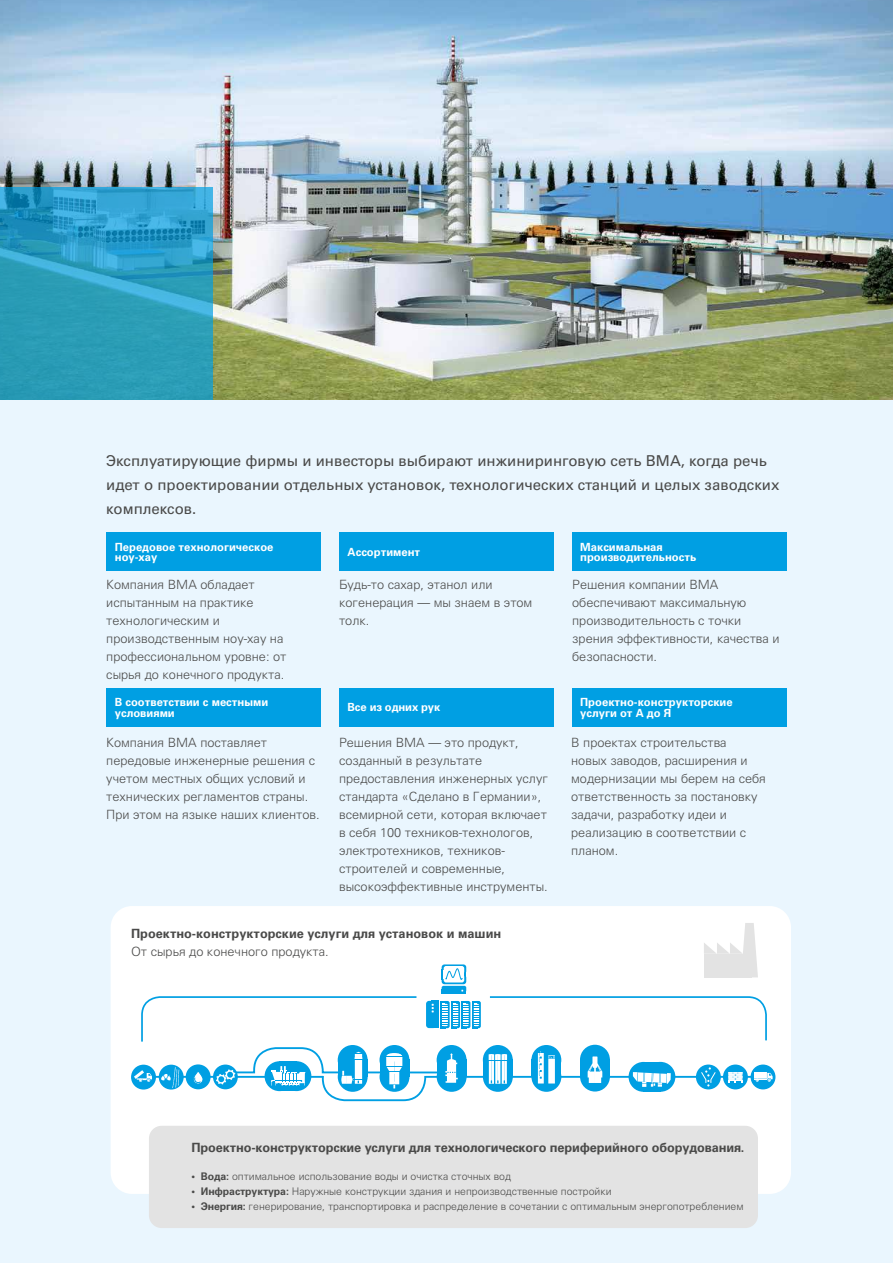
<style>
.page{position:relative;width:893px;height:1263px;background:#fff}
.page>*{position:absolute;margin:0;border:0;box-sizing:border-box;transform-origin:0 0}
.t1{font:15px/24px "Univers LTCYR 55 Roman";color:#4a4a49}
.t2{font:300 12.75px/18px "Univers LTCYR 45";color:#4a4a49}
.t3{font:700 12.75px "Univers LTCYR 65";letter-spacing:-.01em;color:#4a4a49}
.t4{font:700 11.25px/10.5px "Univers LTCYR 65";color:#fff}
.t5{font:300 10.5px "Univers LTCYR 45";color:#4a4a49}
.s1{font-family:"Univers 65";font-weight:700}
.s2{font-family:"Univers LTCYR 65";font-weight:700}
</style>
<div class="page">
<div style="left:0;top:400px;width:893px;height:863px;background:#eaf6fe"></div>
<div style="left:111px;top:906px;width:680px;height:288px;background:#fff;border-radius:21px"></div>
<img style="left:0;top:0;width:893px;height:400px">
<svg style="left:1px;top:187px;width:212px;height:213px;background:#2b9dbf"></svg>
<div style="left:572px;top:688px;width:215px;height:38px;background:#009fe3"></div>
<div style="left:339px;top:688px;width:215px;height:38px;background:#009fe3"></div>
<div style="left:106px;top:688px;width:215px;height:38px;background:#009fe3"></div>
<div style="left:572px;top:533px;width:215px;height:38px;background:#009fe3"></div>
<div style="left:339px;top:533px;width:215px;height:38px;background:#009fe3"></div>
<div style="left:106px;top:533px;width:215px;height:38px;background:#009fe3"></div>
<img style="left:0;top:187px;width:1px;height:213px">
<div style="left:149px;top:1126px;width:609px;height:102px;background:#e3e3e3;border-radius:13px"></div>
<hr style="left:465px;top:1076px;width:292px;height:2px;background:#009fe3">
<div style="left:131px;top:1065px;width:25px;height:24px;background:#009fe3;border-radius:50%"></div>
<div style="left:751px;top:1064px;width:24px;height:25px;background:#009fe3;border-radius:50%"></div>
<svg style="left:754px;top:1073px;width:19px;height:9px"></svg>
<div style="left:754px;top:1072px;width:13px;height:6px;background:#fff"></div>
<div style="left:696px;top:1064px;width:25px;height:25px;background:#009fe3;border-radius:50%"></div>
<svg style="left:701px;top:1067px;width:15px;height:19px"></svg>
<div style="left:645px;top:1062px;width:30px;height:30px;background:#009fe3;border-radius:50%"></div>
<div style="left:629px;top:1062px;width:29px;height:30px;background:#009fe3;border-radius:50%"></div>
<div style="left:643px;top:1062px;width:18px;height:30px;background:#009fe3"></div>
<svg style="left:633px;top:1072px;width:38px;height:15px"></svg>
<div style="left:580px;top:1045px;width:30px;height:29px;background:#009fe3;border-radius:50%"></div>
<div style="left:580px;top:1062px;width:30px;height:29px;background:#009fe3;border-radius:50%"></div>
<div style="left:580px;top:1059px;width:30px;height:17px;background:#009fe3"></div>
<svg style="left:588px;top:1056px;width:14px;height:27px"></svg>
<div style="left:531px;top:1045px;width:30px;height:30px;background:#009fe3;border-radius:50%"></div>
<svg style="left:531px;top:1062px;width:30px;height:30px"></svg>
<div style="left:531px;top:1059px;width:30px;height:18px;background:#009fe3"></div>
<div style="left:548px;top:1059px;width:7px;height:24px;background:#fff"></div>
<svg style="left:548px;top:1055px;width:7px;height:3px"></svg>
<div style="left:538px;top:1053px;width:6px;height:30px;background:#fff"></div>
<svg style="left:539px;top:1051px;width:3px;height:28px"></svg>
<div style="left:483px;top:1045px;width:30px;height:30px;background:#009fe3;border-radius:50%"></div>
<div style="left:483px;top:1062px;width:30px;height:30px;background:#009fe3;border-radius:50%"></div>
<div style="left:483px;top:1059px;width:30px;height:18px;background:#009fe3"></div>
<svg style="left:488px;top:1054px;width:20px;height:30px"></svg>
<div style="left:723px;top:1064px;width:25px;height:25px;background:#009fe3;border-radius:50%"></div>
<svg style="left:728px;top:1072px;width:15px;height:10px"></svg>
<svg style="left:704px;top:923px;width:54px;height:54px"></svg>
<div style="left:704px;top:954px;width:47px;height:23px;background:#e3e3e3"></div>
<div style="left:442px;top:986px;width:24px;height:6px;background:#009fe3;border-radius:2px"></div>
<svg style="left:442px;top:964px;width:24px;height:10px"></svg>
<svg style="left:442px;top:969px;width:24px;height:3px"></svg>
<svg style="left:442px;top:975px;width:24px;height:9px"></svg>
<svg style="left:442px;top:972px;width:24px;height:7px"></svg>
<div style="left:444px;top:966px;width:20px;height:8px;background:#fff;border-radius:2px"></div>
<svg style="left:444px;top:975px;width:20px;height:7px"></svg>
<div style="left:444px;top:970px;width:20px;height:8px;background:#fff"></div>
<svg style="left:446px;top:968px;width:17px;height:13px"></svg>
<svg style="left:474px;top:1001px;width:7px;height:27px"></svg>
<svg style="left:489px;top:996px;width:278px;height:45px"></svg>
<svg style="left:134px;top:990px;width:345px;height:112px"></svg>
<p class="t1" style="left:106px;top:448px;width:674px">Эксплуатирующие фирмы и инвесторы выбирают инжиниринговую сеть BMA, когда речь идет о проектировании отдельных установок, технологических станций и целых заводских комплексов.</p>
<p class="t4" style="left:115px;top:541px;width:160px">Передовое технологическое ноу-хау</p>
<p class="t4" style="left:348px;top:546px;width:74px">Ассортимент</p>
<p class="t4" style="left:580px;top:541px;width:118px">Максимальная производительность</p>
<p class="t2" style="left:106px;top:575px;width:182px">Компания BMA обладает испытанным на практике технологическим и производственным ноу-хау на профессиональном уровне: от сырья до конечного продукта.</p>
<p class="t2" style="left:339px;top:575px;width:195px">Будь-то сахар, этанол или когенерация — мы знаем в этом толк.</p>
<p class="t2" style="left:572px;top:575px;width:209px">Решения компании BMA обеспечивают максимальную производительность с точки зрения эффективности, качества и безопасности.</p>
<p class="t4" style="left:115px;top:696px;width:155px">В соответствии с местными условиями</p>
<p class="t4" style="left:348px;top:701px;width:94px">Все из одних рук</p>
<p class="t4" style="left:580px;top:696px;width:154px">Проектно-конструкторские услуги от А до Я</p>
<p class="t2" style="left:106px;top:733px;width:215px">Компания BMA поставляет передовые инженерные решения с учетом местных общих условий и технических регламентов страны.<br>При этом на языке наших клиентов.</p>
<p class="t2" style="left:339px;top:733px;width:210px">Решения BMA — это продукт, созданный в результате предоставления инженерных услуг стандарта «Сделано в Германии», всемирной сети, которая включает в себя 100 техников-технологов, электротехников, техников&shy;строителей и современные, высокоэффективные инструменты.</p>
<p class="t2" style="left:571px;top:733px;width:196px">В проектах строительства<br>новых заводов, расширения и модернизации мы берем на себя ответственность за постановку задачи, разработку идеи и реализацию в соответствии с планом.</p>
<p class="t3" style="left:131px;top:924px;width:372px">Проектно-конструкторские услуги для установок и машин</p>
<p class="t2" style="left:131px;top:942px;width:199px">От сырья до конечного продукта.</p>
<p class="t3" style="left:191px;top:1138px;width:555px">Проектно-конструкторские услуги для технологического периферийного оборудования.</p>
<p class="t5" style="left:191px;top:1169px;width:321px"><span class="s1">•</span> <span class="s2">Вода</span><span class="s1">:</span> оптимальное использование воды и очистка сточных вод</p>
<p class="t5" style="left:191px;top:1184px;width:422px"><span class="s1">•</span> <span class="s2">Инфраструктура:</span> Наружные конструкции здания и непроизводственные постройки</p>
<p class="t5" style="left:191px;top:1199px;width:554px"><span class="s1">•</span> <span class="s2">Энергия:</span> генерирование, транспортировка и распределение в сочетании с оптимальным энергопотреблением</p>
</div>
